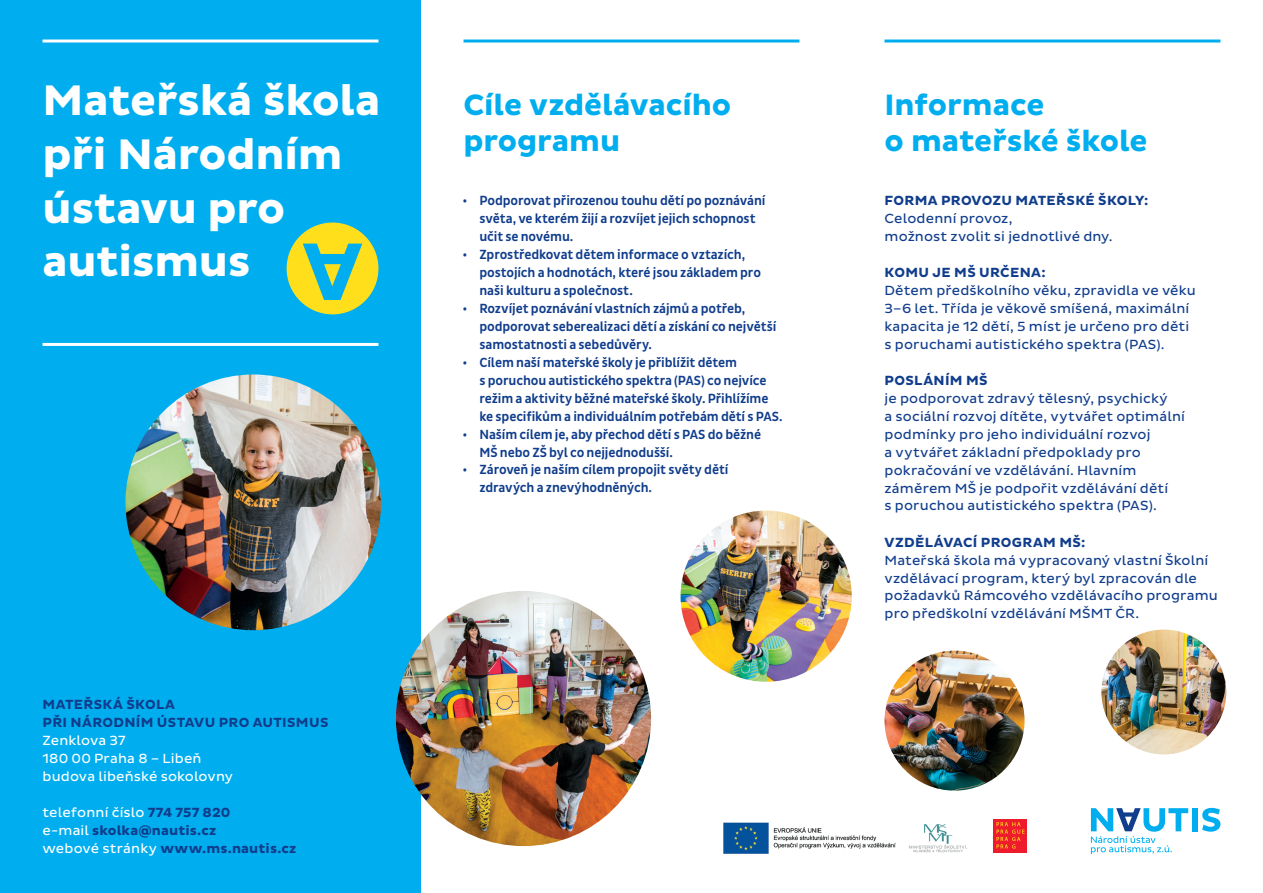
<style>
.page{position:relative;width:1263px;height:893px;background:#fff}
.page>*{position:absolute;margin:0;border:0;box-sizing:border-box;transform-origin:0 0}
.t1{font:700 43.5px/54px "Pluto Sans";letter-spacing:-.005em;color:#fff}
.t2{font:700 30px/36px "Pluto Sans";letter-spacing:-.005em;color:#00aeef}
.t3{font:500 13.5px/18px "Pluto Sans Cond";letter-spacing:-.01em;color:#103d8c}
.t4{font:13.5px/18px "Pluto Sans";letter-spacing:.01em;color:#103d8c}
.t5{font:700 13.5px/18px "Pluto Sans";letter-spacing:.025em;color:#103d8c}
.t6{font:13.5px/18px "Pluto Sans";letter-spacing:.01em;color:#fff}
.s1{font-weight:400;color:#fff}
</style>
<div class="page">
<div style="left:0;top:0;width:421px;height:893px;background:#00aeef"></div>
<hr style="left:43px;top:40px;width:335px;height:3px;background:#fff">
<hr style="left:43px;top:343px;width:335px;height:3px;background:#fff">
<hr style="left:463px;top:40px;width:336px;height:3px;background:#00aeef">
<svg style="left:1091px;top:808px;width:97px;height:46px"></svg>
<div style="left:1192px;top:808px;width:6px;height:23px;background:#00aeef"></div>
<svg style="left:1202px;top:808px;width:18px;height:24px"></svg>
<div style="left:287px;top:223px;width:91px;height:91px;background:#ffdf1b;border-radius:50%"></div>
<svg style="left:303px;top:244px;width:59px;height:56px"></svg>
<img style="left:125px;top:374px;width:256px;height:256px;border-radius:128px">
<img style="left:396px;top:591px;width:255px;height:255px;border-radius:128px">
<img style="left:680px;top:511px;width:172px;height:171px;border-radius:86px">
<img style="left:1101px;top:629px;width:125px;height:125px;border-radius:62px">
<img style="left:884px;top:651px;width:140px;height:140px;border-radius:70px">
<div style="left:993px;top:819px;width:17px;height:34px;background:#ee1b2c"></div>
<div style="left:1010px;top:819px;width:17px;height:34px;background:#ee1b2c"></div>
<svg style="left:996px;top:822px;width:28px;height:26px"></svg>
<hr style="left:884px;top:40px;width:336px;height:3px;background:#00aeef">
<img style="left:723px;top:822px;width:244px;height:32px">
<h1 class="t1" style="left:43px;top:74px;width:339px">Mateřská škola při Národním ústavu pro autismus</h1>
<p class="t5" style="left:43px;top:695px;width:287px">MATEŘSKÁ ŠKOLA<br>PŘI NÁRODNÍM ÚSTAVU PRO AUTISMUS</p>
<p class="t6" style="left:43px;top:731px;width:192px">Zenklova 37<br>180 00 Praha 8 – Libeň budova libeňské sokolovny</p>
<p class="t5" style="left:43px;top:803px;width:255px"><span class="s1">telefonní číslo</span> 774 757 820<br><span class="s1">e-mail</span> skolka@nautis.cz<br><span class="s1">webové stránky</span> www.ms.nautis.cz</p>
<h2 class="t2" style="left:463px;top:87px;width:269px">Cíle vzdělávacího programu</h2>
<p class="t3" style="left:479px;top:191px;width:288px;text-indent:-17px">• Podporovat přirozenou touhu dětí po poznávání světa, ve kterém žijí a rozvíjet jejich schopnost učit se novému.</p>
<p class="t3" style="left:479px;top:245px;width:283px;text-indent:-17px">• Zprostředkovat dětem informace o vztazích, postojích a hodnotách, které jsou základem pro naši kulturu a společnost.</p>
<p class="t3" style="left:479px;top:299px;width:298px;text-indent:-17px">• Rozvíjet poznávání vlastních zájmů a potřeb, podporovat seberealizaci dětí a získání co největší samostatnosti a sebedůvěry.</p>
<p class="t3" style="left:479px;top:353px;width:305px;text-indent:-17px">• Cílem naší mateřské školy je přiblížit dětem<br>s poruchou autistického spektra (PAS) co nejvíce režim a aktivity běžné mateřské školy. Přihlížíme ke specifikům a individuálním potřebám dětí s PAS.</p>
<p class="t3" style="left:479px;top:425px;width:283px;text-indent:-17px">• Naším cílem je, aby přechod dětí s PAS do běžné<br>MŠ nebo ZŠ byl co nejjednodušší.</p>
<p class="t3" style="left:479px;top:461px;width:250px;text-indent:-17px">• Zároveň je naším cílem propojit světy dětí zdravých a znevýhodněných.</p>
<h2 class="t2" style="left:884px;top:87px;width:264px">Informace<br>o mateřské škole</h2>
<p class="t5" style="left:885px;top:191px;width:265px">FORMA PROVOZU MATEŘSKÉ ŠKOLY:</p>
<p class="t4" style="left:884px;top:209px;width:230px">Celodenní provoz,<br>možnost zvolit si jednotlivé dny.</p>
<p class="t5" style="left:885px;top:263px;width:163px">KOMU JE MŠ URČENA:</p>
<p class="t4" style="left:884px;top:281px;width:313px">Dětem předškolního věku, zpravidla ve věku 3–6 let. Třída je věkově smíšená, maximální kapacita je 12 dětí, 5 míst je určeno pro děti s poruchami autistického spektra (PAS).</p>
<p class="t5" style="left:885px;top:371px;width:105px">POSLÁNÍM MŠ</p>
<p class="t4" style="left:884px;top:389px;width:302px">je podporovat zdravý tělesný, psychický<br>a sociální rozvoj dítěte, vytvářet optimální podmínky pro jeho individuální rozvoj<br>a vytvářet základní předpoklady pro pokračování ve vzdělávání. Hlavním záměrem MŠ je podpořit vzdělávání dětí<br>s poruchou autistického spektra (PAS).</p>
<p class="t5" style="left:885px;top:533px;width:202px">VZDĚLÁVACÍ PROGRAM MŠ:</p>
<p class="t4" style="left:884px;top:551px;width:335px">Mateřská škola má vypracovaný vlastní Školní vzdělávací program, který byl zpracován dle požadavků Rámcového vzdělávacího programu pro předškolní vzdělávání MŠMT ČR.</p>
</div>
